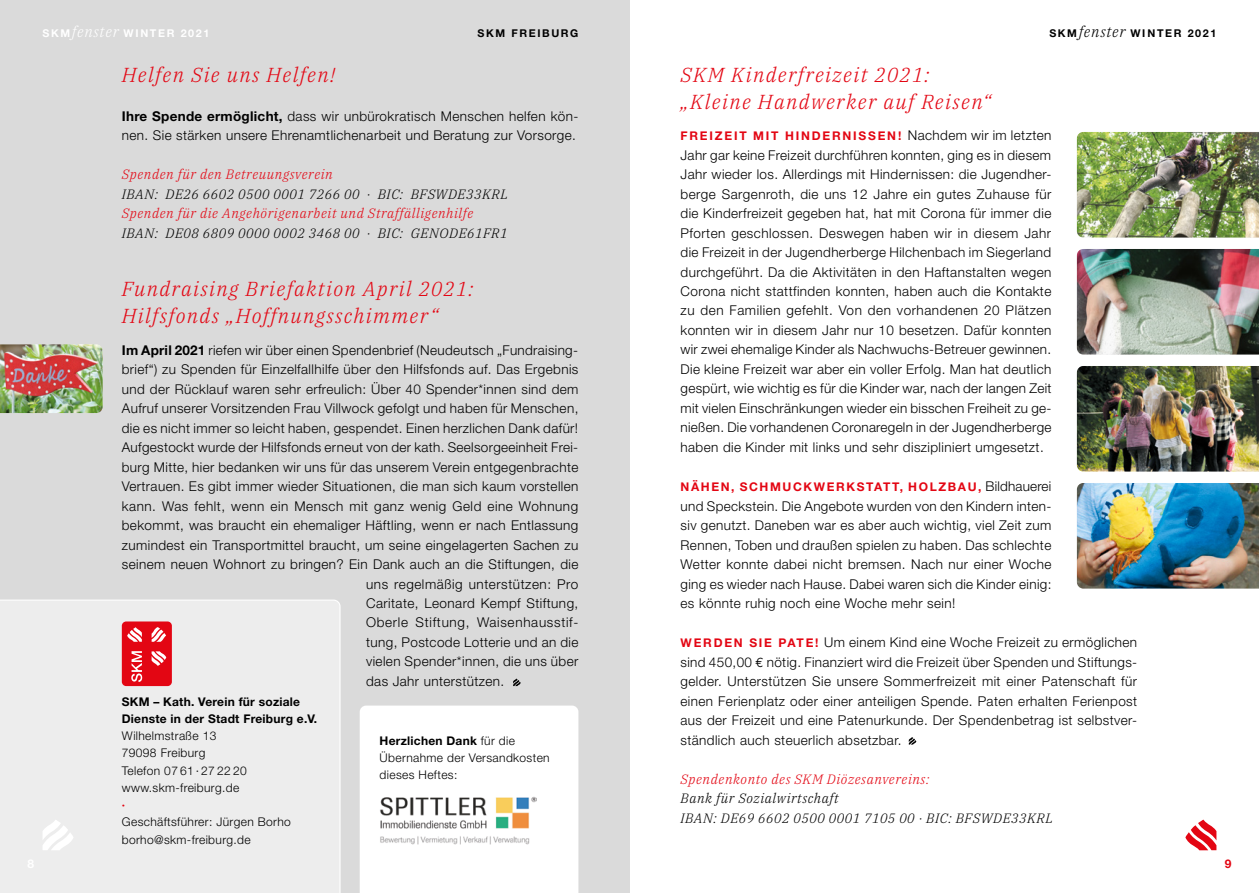
<style>
.page{position:relative;width:1259px;height:893px;background:#fff}
.page>*{position:absolute;margin:0;border:0;box-sizing:border-box;transform-origin:0 0}
.t1{font:italic 300 20.25px/27px "IBM Plex Serif";letter-spacing:.065em;color:#e30613}
.t2{font:300 13.5px/19.5px "Helvetica Neue";letter-spacing:.03em;color:#000;text-align:justify}
.t3{font:italic 300 13.5px/19.5px "IBM Plex Serif";letter-spacing:.04em;color:#000}
.t4{font:italic 300 13.5px "IBM Plex Serif";letter-spacing:.04em;color:#e30613}
.t5{font:300 13.5px "Helvetica Neue";letter-spacing:.055em;color:#000}
.t6{font:300 12px/17.2px "Helvetica Neue";letter-spacing:.03em;color:#000}
.t7{font:700 12px "Helvetica Neue";letter-spacing:.135em;color:#e30613}
.t8{font:700 12px/17.2px "Helvetica Neue";letter-spacing:.02em;color:#000}
.t9{font:700 10.8px "Helvetica Neue";letter-spacing:.15em;color:#000}
.t10{font:700 10.8px "Helvetica Neue";letter-spacing:.15em;color:#fff}
.s1{font-family:"IBM Plex Serif";font-weight:300;font-style:italic;font-size:15px}
.s2{font-weight:700}
.s3{font-weight:300;font-size:13.5px;color:#000}
.s4{font-weight:700;font-size:12px;color:#e30613}
.s5{font-family:"Euro Mono";font-weight:400}
</style>
<div class="page">
<div style="left:0;top:0;width:629px;height:893px;background:#dadada"></div>
<svg style="left:1185px;top:820px;width:31px;height:30px"></svg>
<svg style="left:513px;top:679px;width:8px;height:7px"></svg>
<div style="left:0;top:600px;width:340px;height:293px;background:#ededed"></div>
<svg style="left:43px;top:820px;width:31px;height:30px"></svg>
<svg style="left:908px;top:737px;width:8px;height:8px"></svg>
<div style="left:360px;top:706px;width:218px;height:187px;background:#fff"></div>
<div style="left:373px;top:772px;width:192px;height:77px;background:#fff"></div>
<img style="left:380px;top:796px;width:157px;height:49px">
<img style="left:0;top:344px;width:103px;height:69px">
<div style="left:122px;top:621px;width:50px;height:65px;background:#e30613;border-radius:4px"></div>
<svg style="left:152px;top:627px;width:14px;height:15px"></svg>
<svg style="left:127px;top:627px;width:15px;height:15px"></svg>
<svg style="left:152px;top:651px;width:14px;height:15px"></svg>
<svg style="left:131px;top:651px;width:11px;height:31px"></svg>
<img style="left:1077px;top:249px;width:182px;height:106px">
<img style="left:1077px;top:132px;width:182px;height:106px">
<img style="left:1077px;top:366px;width:182px;height:106px">
<img style="left:1077px;top:483px;width:182px;height:106px">
<p class="t10" style="left:43px;top:27px;width:168px">SKM<span class="s1">fenster</span> WINTER 2021</p>
<p class="t9" style="left:477px;top:27px;width:102px">SKM FREIBURG</p>
<h1 class="t1" style="left:122px;top:59px;width:215px">Helfen Sie uns Helfen!</h1>
<p class="t2" style="left:122px;top:106px;width:458px"><span class="s2">Ihre Spende ermöglicht,</span> dass wir unbürokratisch Menschen helfen kön&shy;nen. Sie stärken unsere Ehrenamtlichenarbeit und Beratung zur Vorsorge.</p>
<p class="t4" style="left:122px;top:164px;width:212px">Spenden für den Betreuungsverein</p>
<p class="t3" style="left:122px;top:183px;width:387px">IBAN: DE26 6602 0500 0001 7266 00 · BIC: BFSWDE33KRL</p>
<p class="t4" style="left:122px;top:203px;width:353px">Spenden für die Angehörigenarbeit und Straffälligenhilfe</p>
<p class="t3" style="left:122px;top:222px;width:387px">IBAN: DE08 6809 0000 0002 3468 00 · BIC: GENODE61FR1</p>
<h1 class="t1" style="left:122px;top:274px;width:353px">Fundraising Briefaktion April 2021:<br>Hilfsfonds „Hoffnungsschimmer“</h1>
<p class="t2" style="left:122px;top:340px;width:458px"><span class="s2">Im April 2021</span> riefen wir über einen Spendenbrief (Neudeutsch „Fundraising-</p>
<p class="t2" style="left:122px;top:359px;width:458px">brief“) zu Spenden für Einzelfallhilfe über den Hilfsfonds auf. Das Ergebnis</p>
<p class="t2" style="left:122px;top:379px;width:458px">und der Rücklauf waren sehr erfreulich: Über 40 Spender*innen sind dem</p>
<p class="t2" style="left:122px;top:398px;width:458px">Aufruf unserer Vorsitzenden Frau Villwock gefolgt und haben für Menschen,</p>
<p class="t2" style="left:122px;top:418px;width:458px">die es nicht immer so leicht haben, gespendet. Einen herzlichen Dank dafür!</p>
<p class="t2" style="left:122px;top:437px;width:458px">Aufgestockt wurde der Hilfsfonds erneut von der kath. Seelsorgeeinheit Frei-</p>
<p class="t2" style="left:122px;top:457px;width:458px">burg Mitte, hier bedanken wir uns für das unserem Verein entgegenbrachte</p>
<p class="t2" style="left:122px;top:476px;width:458px">Vertrauen. Es gibt immer wieder Situationen, die man sich kaum vorstellen</p>
<p class="t2" style="left:122px;top:496px;width:458px">kann. Was fehlt, wenn ein Mensch mit ganz wenig Geld eine Wohnung</p>
<p class="t2" style="left:122px;top:515px;width:458px">bekommt, was braucht ein ehemaliger Häftling, wenn er nach Entlassung</p>
<p class="t2" style="left:122px;top:535px;width:458px">zumindest ein Transportmittel braucht, um seine eingelagerten Sachen zu</p>
<p class="t2" style="left:122px;top:554px;width:458px">seinem neuen Wohnort zu bringen? Ein Dank auch an die Stiftungen, die</p>
<p class="t2" style="left:366px;top:574px;width:214px">uns regelmäßig unterstützen: Pro</p>
<p class="t2" style="left:366px;top:593px;width:214px">Caritate, Leonard Kempf Stiftung,</p>
<p class="t5" style="left:366px;top:614px;width:214px">Oberle Stiftung, Waisenhausstif-</p>
<p class="t2" style="left:366px;top:632px;width:214px">tung, Postcode Lotterie und an die</p>
<p class="t2" style="left:366px;top:652px;width:214px">vielen Spender*innen, die uns über</p>
<p class="t2" style="left:366px;top:671px;width:140px">das Jahr unterstützen.</p>
<p class="t8" style="left:122px;top:692px;width:197px">SKM – Kath. Verein für soziale<br>Dienste in der Stadt Freiburg e.V.</p>
<p class="t6" style="left:122px;top:727px;width:126px">Wilhelmstraße 13<br>79098 Freiburg<br>Telefon 07 61 · 27 22 20 www.skm-freiburg.de</p>
<p class="t7" style="left:122px;top:797px;width:5px">·</p>
<p class="t6" style="left:122px;top:813px;width:171px">Geschäftsführer: Jürgen Borho borho@skm-freiburg.de</p>
<p class="t6" style="left:379px;top:731px;width:172px"><span class="s2">Herzlichen Dank</span> für die<br>Übernahme der Versandkosten dieses Heftes:</p>
<p class="t9" style="left:1049px;top:27px;width:169px">SKM<span class="s1">fenster</span> WINTER 2021</p>
<h1 class="t1" style="left:680px;top:59px;width:312px">SKM Kinderfreizeit 2021: „Kleine Handwerker auf Reisen“</h1>
<p class="t7" style="left:680px;top:128px;width:372px">FREIZEIT MIT HINDERNISSEN! <span class="s3">Nachdem wir im letzten</span></p>
<p class="t2" style="left:680px;top:145px;width:372px">Jahr gar keine Freizeit durchführen konnten, ging es in diesem Jahr wieder los. Allerdings mit Hindernissen: die Jugendher&shy;berge Sargenroth, die uns 12 Jahre ein gutes Zuhause für die Kinderfreizeit gegeben hat, hat mit Corona für immer die Pforten geschlossen. Deswegen haben wir in diesem Jahr die Freizeit in der Jugendherberge Hilchenbach im Siegerland durchgeführt. Da die Aktivitäten in den Haftanstalten wegen Corona nicht stattfinden konnten, haben auch die Kontakte zu den Familien gefehlt. Von den vorhandenen 20 Plätzen konnten wir in diesem Jahr nur 10 besetzen. Dafür konnten wir zwei ehemalige Kinder als Nachwuchs-Betreuer gewinnen.<br>Die kleine Freizeit war aber ein voller Erfolg. Man hat deutlich gespürt, wie wichtig es für die Kinder war, nach der langen Zeit mit vielen Einschränkungen wieder ein bisschen Freiheit zu ge&shy;nießen. Die vorhandenen Coronaregeln in der Jugendherberge haben die Kinder mit links und sehr diszipliniert umgesetzt.</p>
<p class="t7" style="left:680px;top:479px;width:372px">NÄHEN, SCHMUCKWERKSTATT, HOLZBAU, <span class="s3">Bildhauerei</span></p>
<p class="t2" style="left:680px;top:496px;width:372px">und Speckstein. Die Angebote wurden von den Kindern inten&shy;siv genutzt. Daneben war es aber auch wichtig, viel Zeit zum Rennen, Toben und draußen spielen zu haben. Das schlechte Wetter konnte dabei nicht bremsen. Nach nur einer Woche ging es wieder nach Hause. Dabei waren sich die Kinder einig: es könnte ruhig noch eine Woche mehr sein!</p>
<p class="t2" style="left:680px;top:632px;width:458px"><span class="s4">WERDEN SIE PATE!</span> Um einem Kind eine Woche Freizeit zu ermöglichen sind 450,00 <span class="s5">E</span> nötig. Finanziert wird die Freizeit über Spenden und Stiftungs&shy;gelder. Unterstützen Sie unsere Sommerfreizeit mit einer Patenschaft für einen Ferienplatz oder einer anteiligen Spende. Paten erhalten Ferienpost aus der Freizeit und eine Patenurkunde. Der Spendenbetrag ist selbstver&shy;ständlich auch steuerlich absetzbar.</p>
<p class="t4" style="left:680px;top:769px;width:250px">Spendenkonto des SKM Diözesanvereins:</p>
<p class="t3" style="left:680px;top:787px;width:374px">Bank für Sozialwirtschaft<br>IBAN: DE69 6602 0500 0001 7105 00 · BIC: BFSWDE33KRL</p>
<p class="t7" style="left:1225px;top:857px;width:8px">9</p>
</div>
